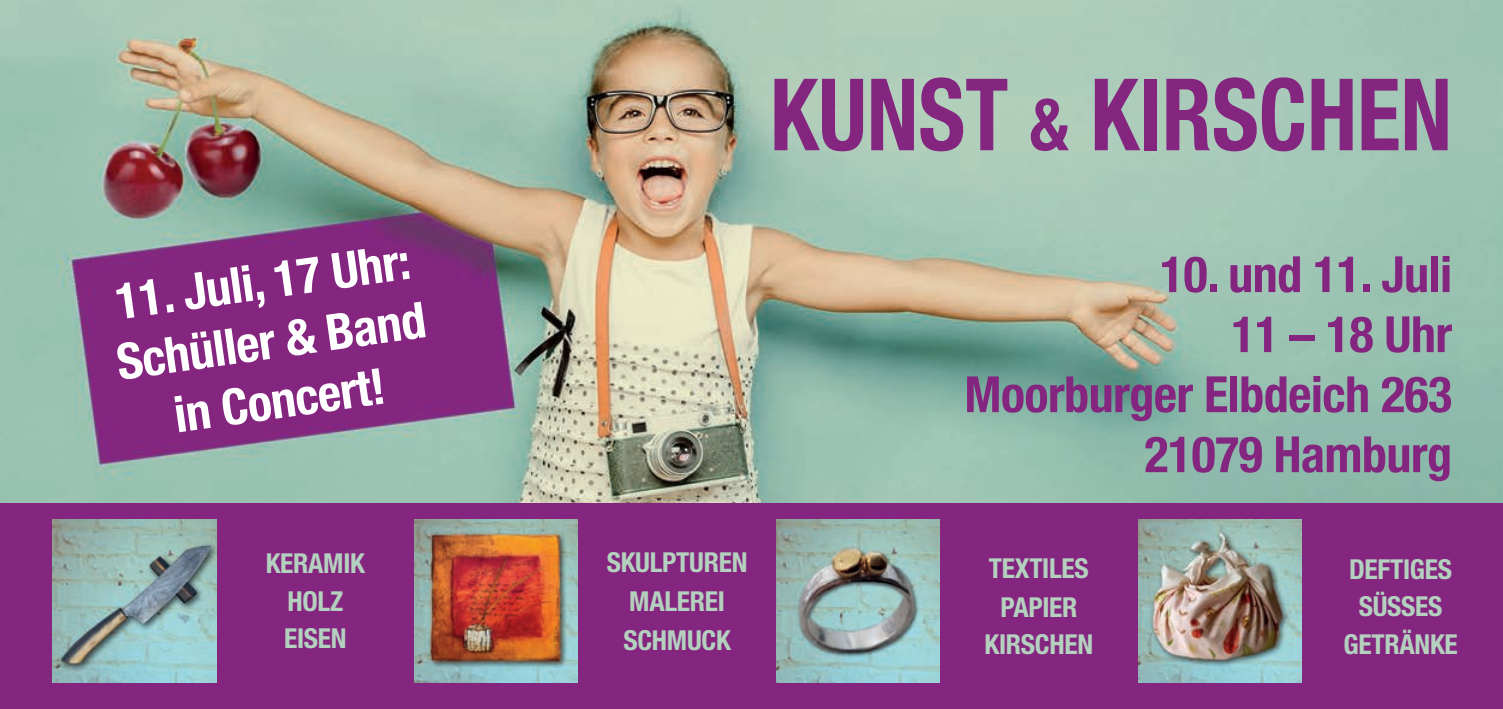
<style>
.page{position:relative;width:1503px;height:709px;background:#fff}
.page>*{position:absolute;margin:0;border:0;box-sizing:border-box;transform-origin:0 0}
.t1{font:700 condensed 100px "Helvetica Neue";color:#842680;scale:.9 1}
.t2{font:700 condensed 50px/60px "Helvetica Neue";letter-spacing:-.01em;color:#842680;text-align:right}
.t3{font:700 condensed 50px/60px "Helvetica Neue";color:#fff;text-align:center}
.t4{font:700 condensed 27.5px/37.5px "Helvetica Neue";letter-spacing:-.01em;color:#b4d0be;text-align:center}
.s1{font-size:72.5px}
</style>
<div class="page">
<img style="left:0;top:0;width:1502px;height:503px">
<div style="left:0;top:503px;width:1502px;height:206px;background:#842680"></div>
<img style="left:415px;top:519px;width:163px;height:163px">
<img style="left:1138px;top:519px;width:163px;height:163px">
<img style="left:776px;top:519px;width:163px;height:163px">
<img style="left:53px;top:519px;width:163px;height:163px">
<h2 class="t3" style="left:104px;top:270px;width:313px;rotate:-8deg">11. Juli, 17 Uhr:<br>Schüller &amp; Band in Concert!</h2>
<h1 class="t1" style="left:770px;top:32px;width:759px">KUNST <span class="s1">&amp;</span> KIRSCHEN</h1>
<h2 class="t2" style="left:964px;top:241px;width:489px">10. und 11. Juli<br>11 – 18 Uhr<br>Moorburger Elbdeich 263<br>21079 Hamburg</h2>
<p class="t4" style="left:607px;top:540px;width:142px;line-height:39px">SKULPTUREN<br>MALEREI<br>SCHMUCK</p>
<p class="t4" style="left:1343px;top:548px;width:116px">DEFTIGES<br>SÜSSES<br>GETRÄNKE</p>
<p class="t4" style="left:266px;top:543px;width:101px">KERAMIK<br>HOLZ<br>EISEN</p>
<p class="t4" style="left:984px;top:547px;width:110px;line-height:38.2px">TEXTILES<br>PAPIER<br>KIRSCHEN</p>
</div>
